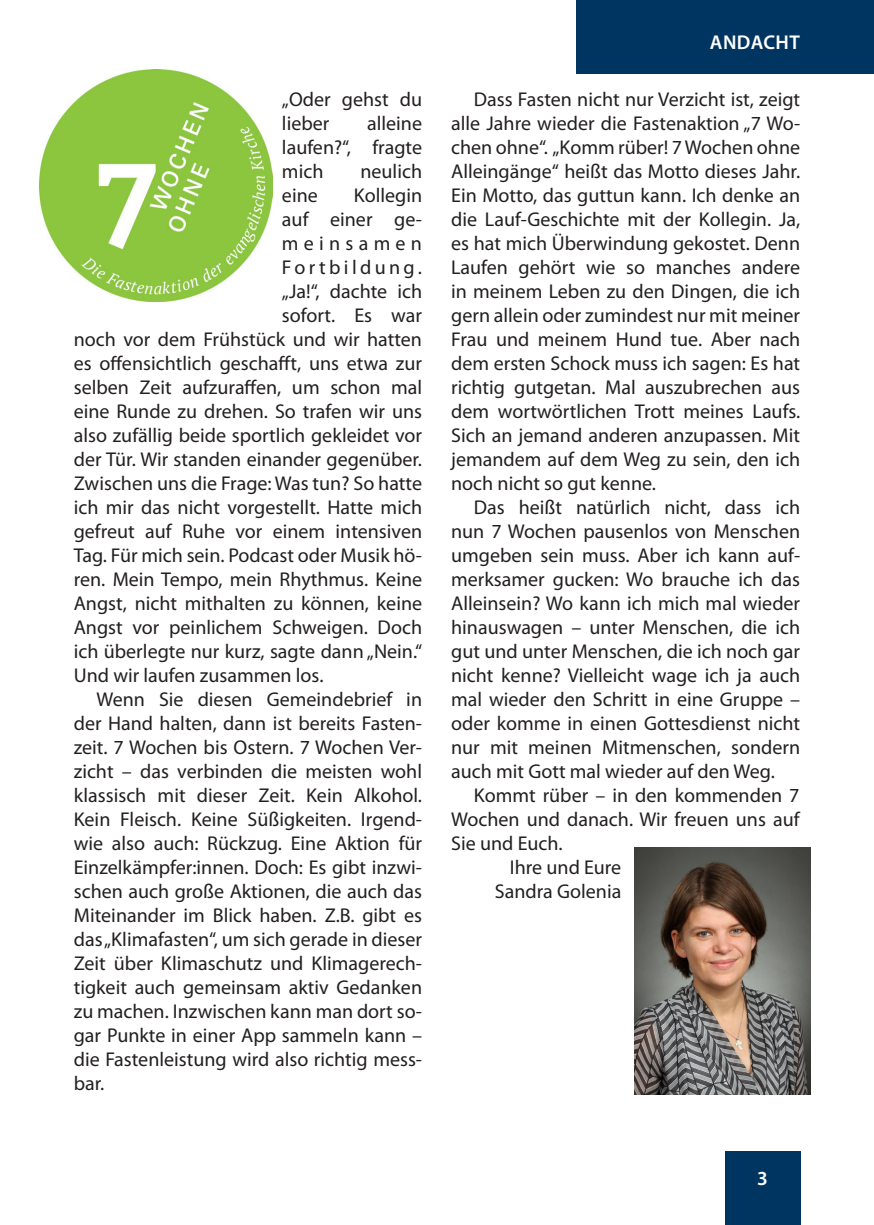
<style>
.page{position:relative;width:874px;height:1225px;background:#fff}
.page>*{position:absolute;margin:0;border:0;box-sizing:border-box;transform-origin:0 0}
.t1{font:600 28px "Myriad Pro";letter-spacing:.02em;color:#fff}
.t2{font:20px/24px "Myriad Pro";color:#231f20;text-align:justify}
.t3{font:20px "Myriad Pro";letter-spacing:.17em;color:#231f20}
.t4{font:20px "Myriad Pro";letter-spacing:.265em;color:#231f20}
.t5{font:600 20px "Myriad Pro";letter-spacing:.02em;color:#fff}
</style>
<div class="page">
<div style="left:724px;top:1151px;width:75px;height:74px;background:#003562"></div>
<div style="left:576px;top:0;width:297px;height:74px;background:#003562"></div>
<img style="left:634px;top:848px;width:175px;height:246px">
<img style="left:40px;top:69px;width:232px;height:233px">
<p class="t2" style="left:282px;top:87px;width:141px">„Oder gehst du lieber</p>
<p class="t2" style="left:282px;top:111px;width:142px;text-indent:85px">alleine laufen?“, fragte mich</p>
<p class="t2" style="left:360px;top:159px;width:63px">neulich</p>
<p class="t2" style="left:282px;top:183px;width:37px">eine</p>
<p class="t2" style="left:354px;top:183px;width:70px">Kollegin</p>
<p class="t2" style="left:282px;top:207px;width:141px">auf einer ge-</p>
<p class="t4" style="left:282px;top:231px;width:141px">meinsamen</p>
<p class="t3" style="left:282px;top:255px;width:141px">Fortbildung.</p>
<p class="t2" style="left:282px;top:279px;width:142px">„Ja!“, dachte ich</p>
<p class="t2" style="left:282px;top:303px;width:141px">sofort. Es war</p>
<p class="t2" style="left:74px;top:327px;width:349px">noch vor dem Frühstück und wir hatten</p>
<p class="t2" style="left:74px;top:351px;width:349px">es offensichtlich geschafft, uns etwa zur</p>
<p class="t2" style="left:74px;top:375px;width:350px">selben Zeit aufzuraffen, um schon mal</p>
<p class="t2" style="left:74px;top:399px;width:349px">eine Runde zu drehen. So trafen wir uns</p>
<p class="t2" style="left:74px;top:423px;width:349px">also zufällig beide sportlich gekleidet vor</p>
<p class="t2" style="left:74px;top:447px;width:350px">der Tür. Wir standen einander gegenüber.</p>
<p class="t2" style="left:74px;top:471px;width:350px">Zwischen uns die Frage: Was tun? So hatte</p>
<p class="t2" style="left:74px;top:495px;width:349px">ich mir das nicht vorgestellt. Hatte mich</p>
<p class="t2" style="left:74px;top:519px;width:350px">gefreut auf Ruhe vor einem intensiven</p>
<p class="t2" style="left:74px;top:543px;width:349px">Tag. Für mich sein. Podcast oder Musik hö-</p>
<p class="t2" style="left:74px;top:567px;width:350px">ren. Mein Tempo, mein Rhythmus. Keine</p>
<p class="t2" style="left:74px;top:591px;width:350px">Angst, nicht mithalten zu können, keine</p>
<p class="t2" style="left:74px;top:615px;width:349px">Angst vor peinlichem Schweigen. Doch</p>
<p class="t2" style="left:74px;top:639px;width:350px">ich überlegte nur kurz, sagte dann „Nein.“</p>
<p class="t2" style="left:74px;top:663px;width:251px">Und wir laufen zusammen los.</p>
<p class="t2" style="left:96px;top:687px;width:327px">Wenn Sie diesen Gemeindebrief in</p>
<p class="t2" style="left:74px;top:711px;width:349px">der Hand halten, dann ist bereits Fasten-</p>
<p class="t2" style="left:74px;top:735px;width:349px">zeit. 7 Wochen bis Ostern. 7 Wochen Ver-</p>
<p class="t2" style="left:74px;top:759px;width:349px">zicht – das verbinden die meisten wohl</p>
<p class="t2" style="left:74px;top:783px;width:349px">klassisch mit dieser Zeit. Kein Alkohol.</p>
<p class="t2" style="left:74px;top:807px;width:349px">Kein Fleisch. Keine Süßigkeiten. Irgend-</p>
<p class="t2" style="left:74px;top:831px;width:349px">wie also auch: Rückzug. Eine Aktion für</p>
<p class="t2" style="left:74px;top:855px;width:349px">Einzelkämpfer:innen. Doch: Es gibt inzwi-</p>
<p class="t2" style="left:74px;top:879px;width:350px">schen auch große Aktionen, die auch das</p>
<p class="t2" style="left:74px;top:903px;width:349px">Miteinander im Blick haben. Z.B. gibt es</p>
<p class="t2" style="left:74px;top:927px;width:349px">das „Klimafasten“, um sich gerade in dieser</p>
<p class="t2" style="left:74px;top:951px;width:349px">Zeit über Klimaschutz und Klimagerech-</p>
<p class="t2" style="left:74px;top:975px;width:349px">tigkeit auch gemeinsam aktiv Gedanken</p>
<p class="t2" style="left:74px;top:999px;width:349px">zu machen. Inzwischen kann man dort so-</p>
<p class="t2" style="left:74px;top:1023px;width:350px">gar Punkte in einer App sammeln kann –</p>
<p class="t2" style="left:74px;top:1047px;width:349px">die Fastenleistung wird also richtig mess-</p>
<p class="t2" style="left:74px;top:1071px;width:32px">bar.</p>
<p class="t5" style="left:722px;top:30px;width:78px">NDACHT</p>
<h1 class="t1" style="left:680px;top:28px;width:121px">KO<sup>A</sup>NTAKT</h1>
<p class="t2" style="left:451px;top:87px;width:350px;text-indent:23px">Dass Fasten nicht nur Verzicht ist, zeigt alle Jahre wieder die Fastenaktion „7 Wo&shy;chen ohne“. „Komm rüber! 7 Wochen ohne Alleingänge“ heißt das Motto dieses Jahr.<br>Ein Motto, das guttun kann. Ich denke an die Lauf-Geschichte mit der Kollegin. Ja, es hat mich Überwindung gekostet. Denn Laufen gehört wie so manches andere in meinem Leben zu den Dingen, die ich gern allein oder zumindest nur mit meiner Frau und meinem Hund tue. Aber nach dem ersten Schock muss ich sagen: Es hat richtig gutgetan. Mal auszubrechen aus dem wortwörtlichen Trott meines Laufs.<br>Sich an jemand anderen anzupassen. Mit jemandem auf dem Weg zu sein, den ich noch nicht so gut kenne.</p>
<p class="t2" style="left:451px;top:495px;width:350px;text-indent:23px">Das heißt natürlich nicht, dass ich nun 7 Wochen pausenlos von Menschen umgeben sein muss. Aber ich kann auf&shy;merksamer gucken: Wo brauche ich das Alleinsein? Wo kann ich mich mal wieder hinauswagen – unter Menschen, die ich gut und unter Menschen, die ich noch gar nicht kenne? Vielleicht wage ich ja auch mal wieder den Schritt in eine Gruppe – oder komme in einen Gottesdienst nicht nur mit meinen Mitmenschen, sondern auch mit Gott mal wieder auf den Weg.</p>
<p class="t2" style="left:473px;top:783px;width:327px">Kommt rüber – in den kommenden 7</p>
<p class="t2" style="left:451px;top:807px;width:350px">Wochen und danach. Wir freuen uns auf</p>
<p class="t2" style="left:451px;top:831px;width:113px">Sie und Euch.</p>
<p class="t2" style="left:509px;top:855px;width:113px">Ihre und Eure</p>
<p class="t2" style="left:494px;top:879px;width:128px">Sandra Golenia</p>
<p class="t5" style="left:757px;top:1165px;width:12px">3</p>
</div>
